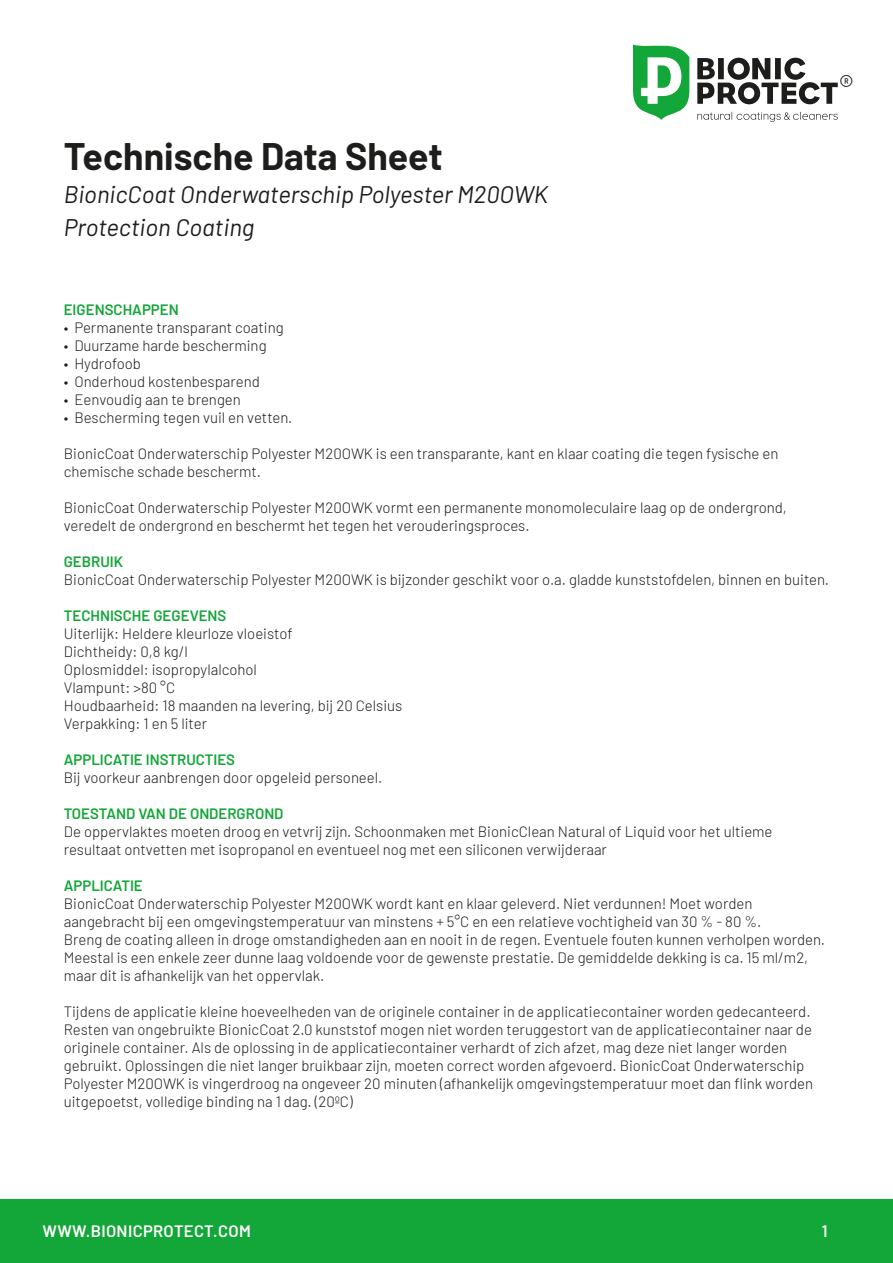
<style>
.page{position:relative;width:893px;height:1263px;background:#fff}
.page>*{position:absolute;margin:0;border:0;box-sizing:border-box;transform-origin:0 0}
.t1{font:700 37.5px "Barlow";color:#1d1d1b}
.t2{font:300 30.75px "Barlow";color:#1d1d1b}
.t3{font:italic 24px "Barlow";color:#1d1d1b}
.t4{font:600 16.5px "Barlow";letter-spacing:.02em;color:#fff}
.t5{font:300 15px/18px "Barlow";color:#1d1d1b}
.t6{font:600 15px "Barlow";color:#13a638}
</style>
<div class="page">
<div style="left:0;top:1199px;width:893px;height:64px;background:#13a638"></div>
<svg style="left:633px;top:45px;width:56px;height:75px"></svg>
<svg style="left:697px;top:112px;width:141px;height:10px"></svg>
<svg style="left:697px;top:58px;width:141px;height:46px"></svg>
<p class="t1" style="left:64px;top:129px;width:380px">Technische Data Sheet</p>
<p class="t3" style="left:64px;top:177px;width:486px">BionicCoat Onderwaterschip Polyester M20OWK</p>
<p class="t3" style="left:64px;top:210px;width:192px">Protection Coating</p>
<p class="t2" style="left:839px;top:64px;width:15px">®</p>
<p class="t6" style="left:64px;top:299px;width:117px">EIGENSCHAPPEN</p>
<p class="t5" style="left:64px;top:317px;width:221px">• Permanente transparant coating</p>
<p class="t5" style="left:64px;top:335px;width:204px">• Duurzame harde bescherming</p>
<p class="t5" style="left:64px;top:353px;width:79px">• Hydrofoob</p>
<p class="t5" style="left:64px;top:371px;width:198px">• Onderhoud kostenbesparend</p>
<p class="t5" style="left:64px;top:389px;width:179px">• Eenvoudig aan te brengen</p>
<p class="t5" style="left:64px;top:407px;width:230px">• Bescherming tegen vuil en vetten.</p>
<p class="t5" style="left:64px;top:443px;width:716px">BionicCoat Onderwaterschip Polyester M20OWK is een transparante, kant en klaar coating die tegen fysische en chemische schade beschermt.</p>
<p class="t5" style="left:64px;top:497px;width:725px">BionicCoat Onderwaterschip Polyester M20OWK vormt een permanente monomoleculaire laag op de ondergrond, veredelt de ondergrond en beschermt het tegen het verouderingsproces.</p>
<p class="t6" style="left:64px;top:551px;width:61px">GEBRUIK</p>
<p class="t5" style="left:64px;top:569px;width:767px">BionicCoat Onderwaterschip Polyester M20OWK is bijzonder geschikt voor o.a. gladde kunststofdelen, binnen en buiten.</p>
<p class="t6" style="left:64px;top:605px;width:164px">TECHNISCHE GEGEVENS</p>
<p class="t5" style="left:64px;top:623px;width:230px">Uiterlijk: Heldere kleurloze vloeistof</p>
<p class="t5" style="left:64px;top:641px;width:126px">Dichtheidy: 0,8 kg/l</p>
<p class="t5" style="left:64px;top:659px;width:195px">Oplosmiddel: isopropylalcohol</p>
<p class="t5" style="left:64px;top:677px;width:113px">Vlampunt: &gt;80 °C</p>
<p class="t5" style="left:64px;top:695px;width:340px">Houdbaarheid: 18 maanden na levering, bij 20 Celsius</p>
<p class="t5" style="left:64px;top:713px;width:145px">Verpakking: 1 en 5 liter</p>
<p class="t6" style="left:64px;top:749px;width:173px">APPLICATIE INSTRUCTIES</p>
<p class="t5" style="left:64px;top:767px;width:320px">Bij voorkeur aanbrengen door opgeleid personeel.</p>
<p class="t6" style="left:64px;top:803px;width:221px">TOESTAND VAN DE ONDERGROND</p>
<p class="t5" style="left:64px;top:821px;width:710px">De oppervlaktes moeten droog en vetvrij zijn. Schoonmaken met BionicClean Natural of Liquid voor het ultieme resultaat ontvetten met isopropanol en eventueel nog met een siliconen verwijderaar</p>
<p class="t6" style="left:64px;top:875px;width:81px">APPLICATIE</p>
<p class="t5" style="left:64px;top:893px;width:699px">BionicCoat Onderwaterschip Polyester M20OWK wordt kant en klaar geleverd. Niet verdunnen! Moet worden aangebracht bij een omgevingstemperatuur van minstens + 5°C en een relatieve vochtigheid van 30 % - 80 %.</p>
<p class="t5" style="left:64px;top:929px;width:763px">Breng de coating alleen in droge omstandigheden aan en nooit in de regen. Eventuele fouten kunnen verholpen worden.<br>Meestal is een enkele zeer dunne laag voldoende voor de gewenste prestatie. De gemiddelde dekking is ca. 15 ml/m2, maar dit is afhankelijk van het oppervlak.</p>
<p class="t5" style="left:64px;top:1001px;width:751px">Tijdens de applicatie kleine hoeveelheden van de originele container in de applicatiecontainer worden gedecanteerd.<br>Resten van ongebruikte BionicCoat 2.0 kunststof mogen niet worden teruggestort van de applicatiecontainer naar de originele container. Als de oplossing in de applicatiecontainer verhardt of zich afzet, mag deze niet langer worden gebruikt. Oplossingen die niet langer bruikbaar zijn, moeten correct worden afgevoerd. BionicCoat Onderwaterschip Polyester M20OWK is vingerdroog na ongeveer 20 minuten (afhankelijk omgevingstemperatuur moet dan flink worden uitgepoetst, volledige binding na 1 dag. (20ºC)</p>
<p class="t4" style="left:43px;top:1219px;width:210px">WWW.BIONICPROTECT.COM</p>
<p class="t4" style="left:822px;top:1219px;width:7px">1</p>
</div>
